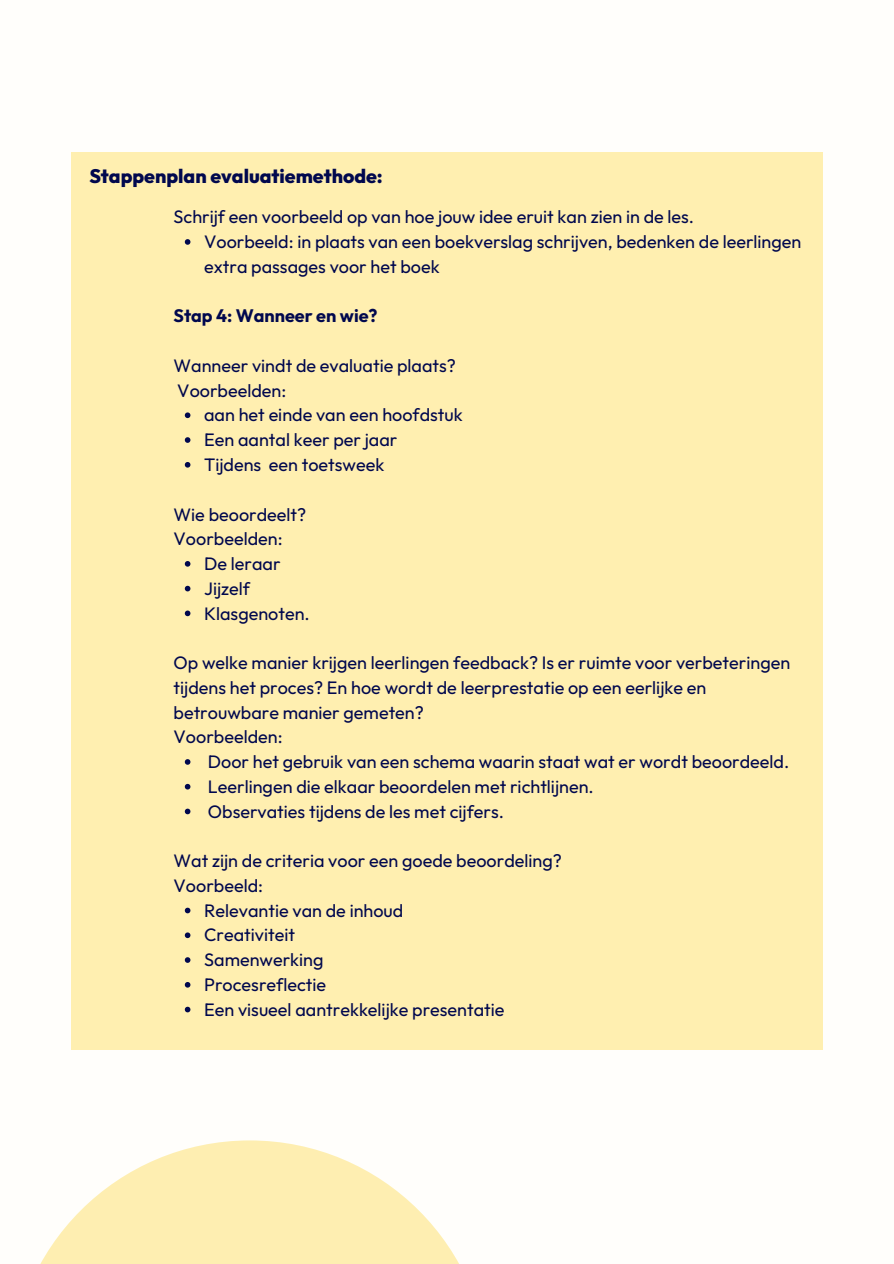
<style>
.page{position:relative;width:894px;height:1264px;background:#fff}
.page>*{position:absolute;margin:0;border:0;box-sizing:border-box;transform-origin:0 0}
.t1{font:800 19.5px "Outfit";color:#01084e}
.t2{font:18px/24.8px "Outfit";color:#01084e}
.t3{font:700 18px "Outfit";color:#01084e}
</style>
<div class="page">
<div style="left:0;top:0;width:893px;height:1263px;background:#fffefb"></div>
<div style="left:71px;top:153px;width:751px;height:896px;background:#ffefb0"></div>
<svg style="left:185px;top:239px;width:5px;height:6px"></svg>
<svg style="left:185px;top:412px;width:5px;height:6px"></svg>
<svg style="left:185px;top:437px;width:5px;height:6px"></svg>
<svg style="left:185px;top:462px;width:5px;height:5px"></svg>
<svg style="left:185px;top:561px;width:5px;height:5px"></svg>
<svg style="left:185px;top:586px;width:5px;height:5px"></svg>
<svg style="left:185px;top:610px;width:5px;height:6px"></svg>
<svg style="left:185px;top:759px;width:5px;height:5px"></svg>
<svg style="left:185px;top:784px;width:5px;height:5px"></svg>
<svg style="left:185px;top:808px;width:5px;height:6px"></svg>
<svg style="left:185px;top:907px;width:5px;height:6px"></svg>
<svg style="left:185px;top:932px;width:5px;height:6px"></svg>
<svg style="left:185px;top:957px;width:5px;height:5px"></svg>
<svg style="left:185px;top:982px;width:5px;height:5px"></svg>
<svg style="left:185px;top:1006px;width:5px;height:6px"></svg>
<svg style="left:41px;top:1140px;width:418px;height:123px;fill:#feeeb1"></svg>
<p class="t1" style="left:89px;top:163px;width:295px">Stappenplan evaluatiemethode:</p>
<h1 class="t2" style="left:173px;top:204px;width:522px">Schrijf een voorbeeld op van hoe jouw idee eruit kan zien in de les.</h1>
<p class="t2" style="left:204px;top:229px;width:598px">Voorbeeld: in plaats van een boekverslag schrijven, bedenken de leerlingen extra passages voor het boek</p>
<p class="t3" style="left:173px;top:304px;width:205px">Stap 4: Wanneer en wie?</p>
<p class="t2" style="left:173px;top:353px;width:284px">Wanneer vindt de evaluatie plaats?</p>
<p class="t2" style="left:177px;top:377px;width:110px">Voorbeelden:</p>
<p class="t2" style="left:204px;top:402px;width:260px">aan het einde van een hoofdstuk</p>
<p class="t2" style="left:204px;top:427px;width:195px">Een aantal keer per jaar</p>
<p class="t2" style="left:204px;top:452px;width:182px">Tijdens een toetsweek</p>
<p class="t2" style="left:173px;top:501px;width:134px">Wie beoordeelt?</p>
<p class="t2" style="left:173px;top:526px;width:110px">Voorbeelden:</p>
<p class="t2" style="left:204px;top:551px;width:78px">De leraar</p>
<p class="t2" style="left:204px;top:575px;width:47px">Jijzelf</p>
<p class="t2" style="left:204px;top:600px;width:107px">Klasgenoten.</p>
<p class="t2" style="left:173px;top:650px;width:618px">Op welke manier krijgen leerlingen feedback? Is er ruimte voor verbeteringen tijdens het proces? En hoe wordt de leerprestatie op een eerlijke en betrouwbare manier gemeten?</p>
<p class="t2" style="left:173px;top:724px;width:110px">Voorbeelden:</p>
<p class="t2" style="left:208px;top:749px;width:582px">Door het gebruik van een schema waarin staat wat er wordt beoordeeld.</p>
<p class="t2" style="left:208px;top:773px;width:387px">Leerlingen die elkaar beoordelen met richtlijnen.</p>
<p class="t2" style="left:208px;top:798px;width:297px">Observaties tijdens de les met cijfers.</p>
<p class="t2" style="left:173px;top:848px;width:390px">Wat zijn de criteria voor een goede beoordeling?</p>
<p class="t2" style="left:173px;top:872px;width:91px">Voorbeeld:</p>
<p class="t2" style="left:204px;top:897px;width:201px">Relevantie van de inhoud</p>
<p class="t2" style="left:204px;top:922px;width:92px">Creativiteit</p>
<p class="t2" style="left:204px;top:947px;width:121px">Samenwerking</p>
<p class="t2" style="left:204px;top:971px;width:123px">Procesreflectie</p>
<p class="t2" style="left:204px;top:996px;width:302px">Een visueel aantrekkelijke presentatie</p>
</div>
